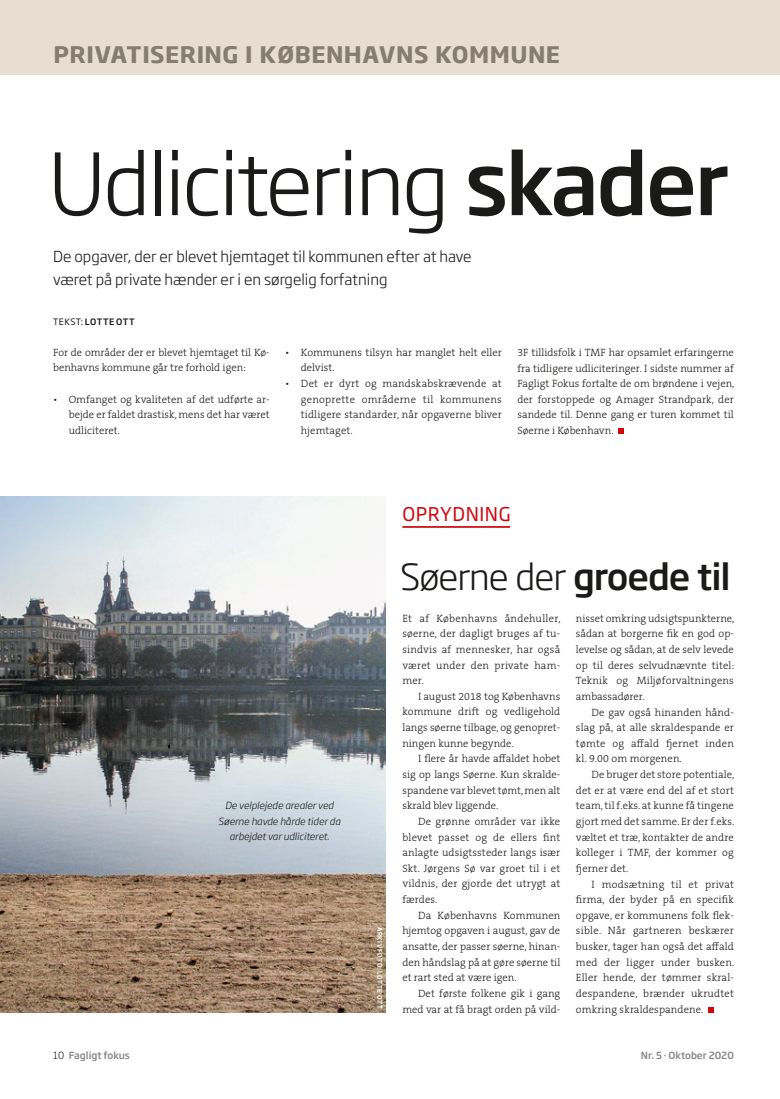
<style>
.page{position:relative;width:780px;height:1099px;background:#fff}
.page>*{position:absolute;margin:0;border:0;box-sizing:border-box;transform-origin:0 0}
.t1{font:300 84.38px "Soho Gothic Pro";letter-spacing:-.03em;color:#1a1a18}
.t2{font:300 35.62px "Soho Gothic Pro";letter-spacing:-.03em;color:#1a1a18}
.t3{font:700 22.5px "Soho Gothic Pro";letter-spacing:.025em;color:#857d70}
.t4{font:18.75px "Soho Gothic Pro";letter-spacing:.03em;color:#d1050c}
.t5{font:300 15px/23.4px "Soho Gothic Pro";color:#1a1a18}
.t6{font:300 10.62px/15.6px "The Serif B W3";color:#1a1a18;text-align:justify}
.t7{font:italic 300 9.75px/15.6px "Soho Gothic Pro";color:#1a1a18;text-align:center}
.t8{font:500 9.75px "Soho Gothic Pro";color:#878786}
.t9{font:500 8.75px "Soho Gothic Pro";letter-spacing:.045em;color:#1a1a18}
.t10{font:500 6.25px "Soho Gothic Pro";letter-spacing:.09em;color:#fff}
.s1{font-weight:500}
.s2{font-weight:400}
.s3{font-weight:300;color:#1a1a18}
</style>
<div class="page">
<svg style="left:618px;top:429px;width:5px;height:5px"></svg>
<img style="left:0;top:496px;width:385px;height:516px">
<div style="left:0;top:0;width:780px;height:74px;background:#e7ddd0"></div>
<hr style="left:402px;top:526px;width:108px;height:2px;background:#d1050c">
<svg style="left:708px;top:1007px;width:5px;height:5px"></svg>
<h3 class="t3" style="left:53px;top:36px;width:508px">PRIVATISERING I KØBENHAVNS KOMMUNE</h3>
<h1 class="t1" style="left:48px;top:118px;width:682px">Udlicitering <span class="s1">skader</span></h1>
<h3 class="t5" style="left:53px;top:244px;width:420px">De opgaver, der er blevet hjemtaget til kommunen efter at have været på private hænder er i en sørgelig forfatning</h3>
<p class="t9" style="left:53px;top:314px;width:83px"><span class="s2">TEKST:</span> LOTTE OTT</p>
<p class="t6" style="left:53px;top:344px;width:218px">For de områder der er blevet hjemtaget til Kø&shy;benhavns kommune går tre forhold igen:</p>
<p class="t6" style="left:69px;top:391px;width:202px;text-indent:-16px">• Omfanget og kvaliteten af det udførte ar&shy;bejde er faldet drastisk, mens det har været udliciteret.</p>
<p class="t6" style="left:517px;top:344px;width:218px">3F tillidsfolk i TMF har opsamlet erfaringerne fra tidligere udliciteringer. I sidste nummer af Fagligt Fokus fortalte de om brøndene i vejen, der forstoppede og Amager Strandpark, der sandede til. Denne gang er turen kommet til Søerne i København.</p>
<p class="t6" style="left:301px;top:344px;width:202px;text-indent:-16px">• Kommunens tilsyn har manglet helt eller delvist.</p>
<p class="t6" style="left:301px;top:376px;width:202px;text-indent:-16px">• Det er dyrt og mandskabskrævende at genoprette områderne til kommunens tidligere standarder, når opgaverne bliver hjemtaget.</p>
<p class="t7" style="left:218px;top:797px;width:124px">De velplejede arealer ved<br>Søerne havde hårde tider da arbejdet var udliciteret.</p>
<p class="t10" style="left:385px;top:926px;width:84px;rotate:90deg">ARKIVFOTO: LOTTE OTT</p>
<h3 class="t4" style="left:402px;top:499px;width:109px">OPRYDNING</h3>
<h2 class="t2" style="left:400px;top:549px;width:332px">Søerne der <span class="s1">groede til</span></h2>
<p class="t6" style="left:402px;top:610px;width:160px">Et af Københavns åndehuller, søerne, der dagligt bruges af tu&shy;sindvis af mennesker, har også været under den private ham&shy;mer.</p>
<p class="t6" style="left:402px;top:688px;width:159px;text-indent:16px">I august 2018 tog Københavns kommune drift og vedligehold langs søerne tilbage, og genopret&shy;ningen kunne begynde.</p>
<p class="t6" style="left:402px;top:751px;width:159px;text-indent:16px">I flere år havde affaldet hobet sig op langs Søerne. Kun skralde&shy;spandene var blevet tømt, men alt skrald blev liggende.</p>
<p class="t6" style="left:402px;top:813px;width:159px;text-indent:16px">De grønne områder var ikke blevet passet og de ellers fint anlagte udsigtssteder langs især Skt. Jørgens Sø var groet til i et vildnis, der gjorde det utrygt at færdes.</p>
<p class="t6" style="left:402px;top:907px;width:159px;text-indent:16px">Da Københavns Kommunen hjemtog opgaven i august, gav de ansatte, der passer søerne, hinan&shy;den håndslag på at gøre søerne til et rart sted at være igen.</p>
<p class="t6" style="left:402px;top:985px;width:159px;text-align:right">Det første folkene gik i gang med var at få bragt orden på vild-</p>
<p class="t6" style="left:576px;top:610px;width:160px">nisset omkring udsigtspunkterne, sådan at borgerne fik en god op&shy;levelse og sådan, at de selv levede op til deres selvudnævnte titel:<br>Teknik og Miljøforvaltningens ambassadører.</p>
<p class="t6" style="left:576px;top:704px;width:159px;text-indent:16px">De gav også hinanden hånd&shy;slag på, at alle skraldespande er tømte og affald fjernet inden kl. 9.00 om morgenen.</p>
<p class="t6" style="left:576px;top:766px;width:160px;text-indent:16px">De bruger det store potentiale, det er at være end del af et stort team, til f.eks. at kunne få tingene gjort med det samme. Er der f.eks. væltet et træ, kontakter de andre kolleger i TMF, der kommer og fjerner det.</p>
<p class="t6" style="left:576px;top:876px;width:160px;text-indent:16px">I modsætning til et privat firma, der byder på en specifik opgave, er kommunens folk flek&shy;sible. Når gartneren beskærer busker, tager han også det affald med der ligger under busken.<br>Eller hende, der tømmer skral&shy;despandene, brænder ukrudtet omkring skraldespandene.</p>
<p class="t8" style="left:53px;top:1047px;width:78px"><span class="s3">10</span> Fagligt fokus</p>
<p class="t8" style="left:641px;top:1047px;width:94px">Nr. 5 · Oktober 2020</p>
</div>
